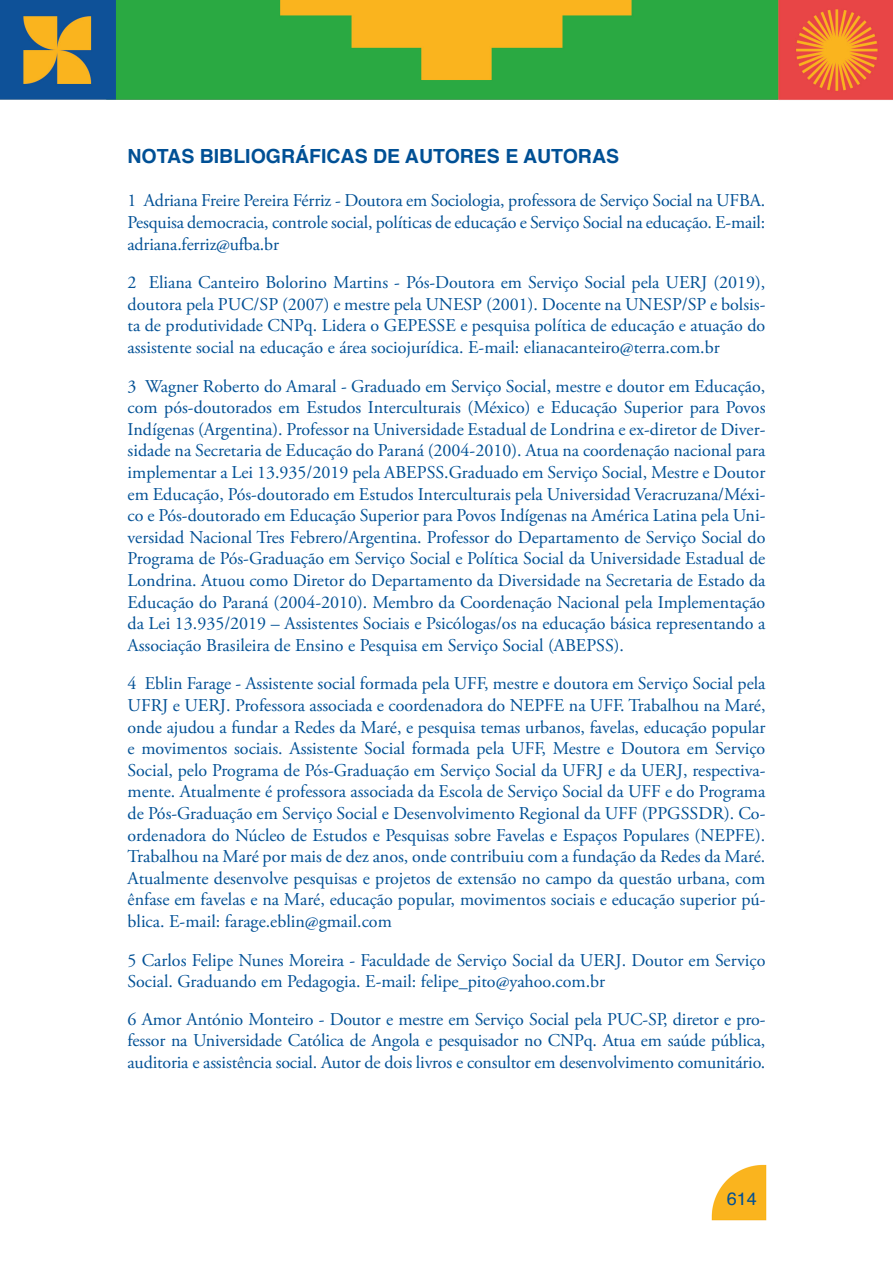
<style>
.page{position:relative;width:893px;height:1263px;background:#fff}
.page>*{position:absolute;margin:0;border:0;box-sizing:border-box;transform-origin:0 0}
.t1{font:700 19.5px "Helvetica";color:#005095}
.t2{font:18px/21.6px "Adobe Garamond Pro";color:#005095;text-align:justify}
.t3{font:18px "Helvetica";color:#005095}
</style>
<div class="page">
<img style="left:711px;top:1164px;width:56px;height:57px">
<img style="left:0;top:0;width:893px;height:100px">
<p class="t1" style="left:128px;top:141px;width:493px">NOTAS BIBLIOGRÁFICAS DE AUTORES E AUTORAS</p>
<p class="t2" style="left:128px;top:190px;width:639px">1 Adriana Freire Pereira Férriz - Doutora em Sociologia, professora de Serviço Social na UFBA.<br>Pesquisa democracia, controle social, políticas de educação e Serviço Social na educação. E-mail: adriana.ferriz@ufba.br</p>
<p class="t2" style="left:128px;top:272px;width:639px">2 Eliana Canteiro Bolorino Martins - Pós-Doutora em Serviço Social pela UERJ (2019), doutora pela PUC/SP (2007) e mestre pela UNESP (2001). Docente na UNESP/SP e bolsis&shy;ta de produtividade CNPq. Lidera o GEPESSE e pesquisa política de educação e atuação do assistente social na educação e área sociojurídica. E-mail: elianacanteiro@terra.com.br</p>
<p class="t2" style="left:128px;top:376px;width:639px">3 Wagner Roberto do Amaral - Graduado em Serviço Social, mestre e doutor em Educação, com pós-doutorados em Estudos Interculturais (México) e Educação Superior para Povos Indígenas (Argentina). Professor na Universidade Estadual de Londrina e ex-diretor de Diver&shy;sidade na Secretaria de Educação do Paraná (2004-2010). Atua na coordenação nacional para implementar a Lei 13.935/2019 pela ABEPSS.Graduado em Serviço Social, Mestre e Doutor em Educação, Pós-doutorado em Estudos Interculturais pela Universidad Veracruzana/Méxi&shy;co e Pós-doutorado em Educação Superior para Povos Indígenas na América Latina pela Uni&shy;versidad Nacional Tres Febrero/Argentina. Professor do Departamento de Serviço Social do Programa de Pós-Graduação em Serviço Social e Política Social da Universidade Estadual de Londrina. Atuou como Diretor do Departamento da Diversidade na Secretaria de Estado da Educação do Paraná (2004-2010). Membro da Coordenação Nacional pela Implementação da Lei 13.935/2019 – Assistentes Sociais e Psicólogas/os na educação básica representando a Associação Brasileira de Ensino e Pesquisa em Serviço Social (ABEPSS).</p>
<p class="t2" style="left:128px;top:673px;width:639px">4 Eblin Farage - Assistente social formada pela UFF, mestre e doutora em Serviço Social pela UFRJ e UERJ. Professora associada e coordenadora do NEPFE na UFF. Trabalhou na Maré, onde ajudou a fundar a Redes da Maré, e pesquisa temas urbanos, favelas, educação popular e movimentos sociais. Assistente Social formada pela UFF, Mestre e Doutora em Serviço Social, pelo Programa de Pós-Graduação em Serviço Social da UFRJ e da UERJ, respectiva&shy;mente. Atualmente é professora associada da Escola de Serviço Social da UFF e do Programa de Pós-Graduação em Serviço Social e Desenvolvimento Regional da UFF (PPGSSDR). Co&shy;ordenadora do Núcleo de Estudos e Pesquisas sobre Favelas e Espaços Populares (NEPFE).<br>Trabalhou na Maré por mais de dez anos, onde contribuiu com a fundação da Redes da Maré.<br>Atualmente desenvolve pesquisas e projetos de extensão no campo da questão urbana, com ênfase em favelas e na Maré, educação popular, movimentos sociais e educação superior pú&shy;blica. E-mail: farage.eblin@gmail.com</p>
<p class="t2" style="left:128px;top:950px;width:639px">5 Carlos Felipe Nunes Moreira - Faculdade de Serviço Social da UERJ. Doutor em Serviço<br>Social. Graduando em Pedagogia. E-mail: felipe_pito@yahoo.com.br</p>
<p class="t2" style="left:128px;top:1009px;width:639px">6 Amor António Monteiro - Doutor e mestre em Serviço Social pela PUC-SP, diretor e pro&shy;fessor na Universidade Católica de Angola e pesquisador no CNPq. Atua em saúde pública, auditoria e assistência social. Autor de dois livros e consultor em desenvolvimento comunitário.</p>
<p class="t3" style="left:727px;top:1184px;width:32px">614</p>
</div>
